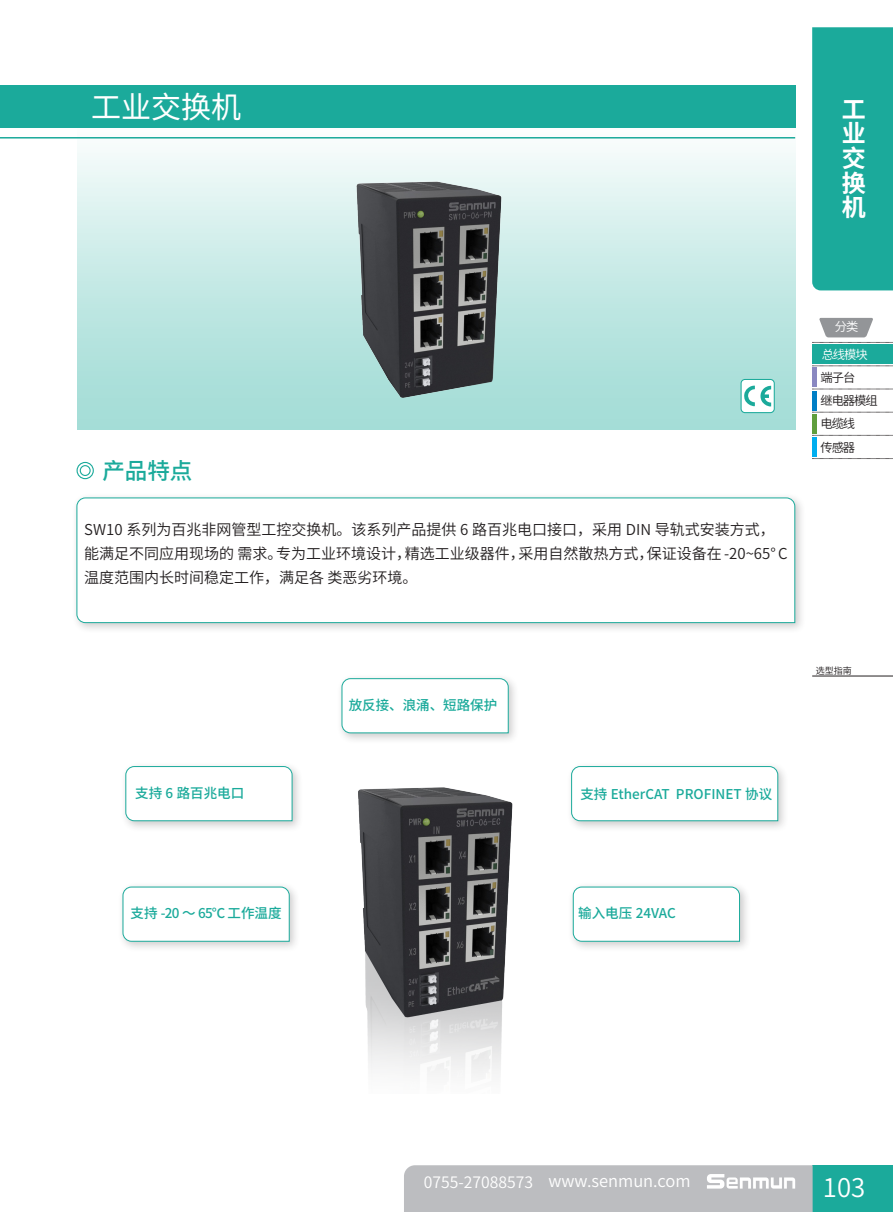
<style>
.page{position:relative;width:893px;height:1212px;background:#fff}
.page>*{position:absolute;margin:0;border:0;box-sizing:border-box;transform-origin:0 0}
.t1{font:30px "Source Han Sans SC";color:#fff}
.t2{font:25.65px "Source Han Sans SC";color:#fff}
.t3{font:700 24px/24.6px "Source Han Sans SC";color:#fff;text-align:justify}
.t4{font:500 22.5px "Source Han Sans SC";color:#1baa9b}
.t5{font:16.5px "Source Han Sans SC";color:#fff}
.内文{font:15px/24px "Source Han Sans SC";color:#231f20}
.内文-2{font:500 13.5px "Source Han Sans SC";color:#1baa9b}
.t6{font:12.3px/23.2px "Source Han Sans SC";letter-spacing:-.08em;color:#231f20}
.t7{font:12.3px "Source Han Sans SC";letter-spacing:-.08em;color:#fff}
.t8{font:9px "Source Han Sans SC";color:#231f20}
.s1{font-size:15.75px}
</style>
<div class="page">
<hr style="left:812px;top:676px;width:81px;height:1px;background:#231f20">
<div style="left:812px;top:391px;width:5px;height:19px;background:#007ec5"></div>
<div style="left:812px;top:344px;width:81px;height:20px;background:#1baa9b"></div>
<div style="left:812px;top:414px;width:5px;height:20px;background:#609e3d"></div>
<div style="left:812px;top:437px;width:5px;height:20px;background:#00aeef"></div>
<svg style="left:812px;top:389px;width:81px;height:1px"></svg>
<svg style="left:812px;top:366px;width:81px;height:1px"></svg>
<svg style="left:812px;top:412px;width:81px;height:1px"></svg>
<svg style="left:812px;top:458px;width:81px;height:1px"></svg>
<svg style="left:812px;top:435px;width:81px;height:1px"></svg>
<svg style="left:812px;top:318px;width:81px;height:25px"></svg>
<div style="left:812px;top:367px;width:5px;height:20px;background:#8a88c1"></div>
<div style="left:812px;top:27px;width:81px;height:263px;background:#1baa9b"></div>
<div style="left:813px;top:1165px;width:80px;height:47px;background:#1baa9b"></div>
<div style="left:404px;top:1165px;width:409px;height:47px;background:#bcbdc0"></div>
<div style="left:77px;top:127px;width:719px;height:303px;background:linear-gradient(to bottom,#f8fcfc,#9cdad3)"></div>
<div style="left:741px;top:379px;width:33px;height:34px;background:#fff;border-radius:4px"></div>
<div style="left:741px;top:379px;width:34px;height:34px;border:1px solid #1baa9b;border-radius:4px"></div>
<svg style="left:744px;top:386px;width:27px;height:20px"></svg>
<div style="left:0;top:85px;width:795px;height:43px;background:#1baa9b"></div>
<hr style="left:0;top:137px;width:795px;height:2px;background:#1baa9b">
<div style="left:77px;top:462px;width:17px;height:17px;border:1px solid #1baa9b;border-radius:50%"></div>
<div style="left:80px;top:465px;width:11px;height:11px;border:1px solid #1baa9b;border-radius:50%"></div>
<img style="left:275px;top:139px;width:301px;height:291px">
<div style="left:71px;top:492px;width:735px;height:142px;background:#231f20;opacity:.23"></div>
<svg style="left:76px;top:497px;width:719px;height:126px"></svg>
<img style="left:358px;top:787px;width:155px;height:290px">
<div style="left:120px;top:761px;width:184px;height:71px;background:#231f20;opacity:.23"></div>
<svg style="left:125px;top:766px;width:168px;height:55px"></svg>
<div style="left:566px;top:761px;width:223px;height:71px;background:#231f20;opacity:.23"></div>
<svg style="left:571px;top:766px;width:207px;height:55px"></svg>
<div style="left:117px;top:881px;width:184px;height:72px;background:#231f20;opacity:.23"></div>
<svg style="left:122px;top:886px;width:168px;height:56px"></svg>
<div style="left:568px;top:881px;width:183px;height:72px;background:#231f20;opacity:.23"></div>
<svg style="left:572px;top:886px;width:168px;height:56px"></svg>
<div style="left:336px;top:673px;width:184px;height:71px;background:#231f20;opacity:.23"></div>
<svg style="left:341px;top:678px;width:168px;height:56px"></svg>
<p class="t1" style="left:91px;top:90px;width:151px">工业交换机</p>
<h3 class="t3" style="left:842px;top:97px;width:25px">工业交换机</h3>
<p class="t4" style="left:102px;top:458px;width:91px">产品特点</p>
<p class="内文" style="left:84px;top:518px;width:705px">SW10 系列为百兆非网管型工控交换机。该系列产品提供 6 路百兆电口接口，采用 DIN 导轨式安装方式，能满足不同应用现场的 需求。专为工业环境设计，精选工业级器件，采用自然散热方式，保证设备在 -20~65° C温度范围内长时间稳定工作，满足各 类恶劣环境。</p>
<p class="t7" style="left:835px;top:320px;width:25px">分类</p>
<p class="t7" style="left:822px;top:347px;width:48px">总线模块</p>
<p class="t6" style="left:820px;top:366px;width:36px">端子台</p>
<p class="t6" style="left:820px;top:389px;width:59px">继电器模组电缆线<br>传感器</p>
<p class="内文-2" style="left:135px;top:785px;width:110px">支持 6 路百兆电口</p>
<p class="内文-2" style="left:349px;top:697px;width:150px">放反接、浪涌、短路保护</p>
<p class="t8" style="left:816px;top:666px;width:37px">选型指南</p>
<p class="内文-2" style="left:580px;top:786px;width:193px">支持 EtherCAT PROFINET 协议</p>
<p class="内文-2" style="left:131px;top:905px;width:153px">支持 -20 ～ 65℃ 工作温度</p>
<p class="内文-2" style="left:578px;top:905px;width:99px">输入电压 24VAC</p>
<p class="t5" style="left:424px;top:1172px;width:268px"><span class="s1">0755-27088573</span> www.senmun.com</p>
<h2 class="t2" style="left:823px;top:1173px;width:44px">103</h2>
</div>
